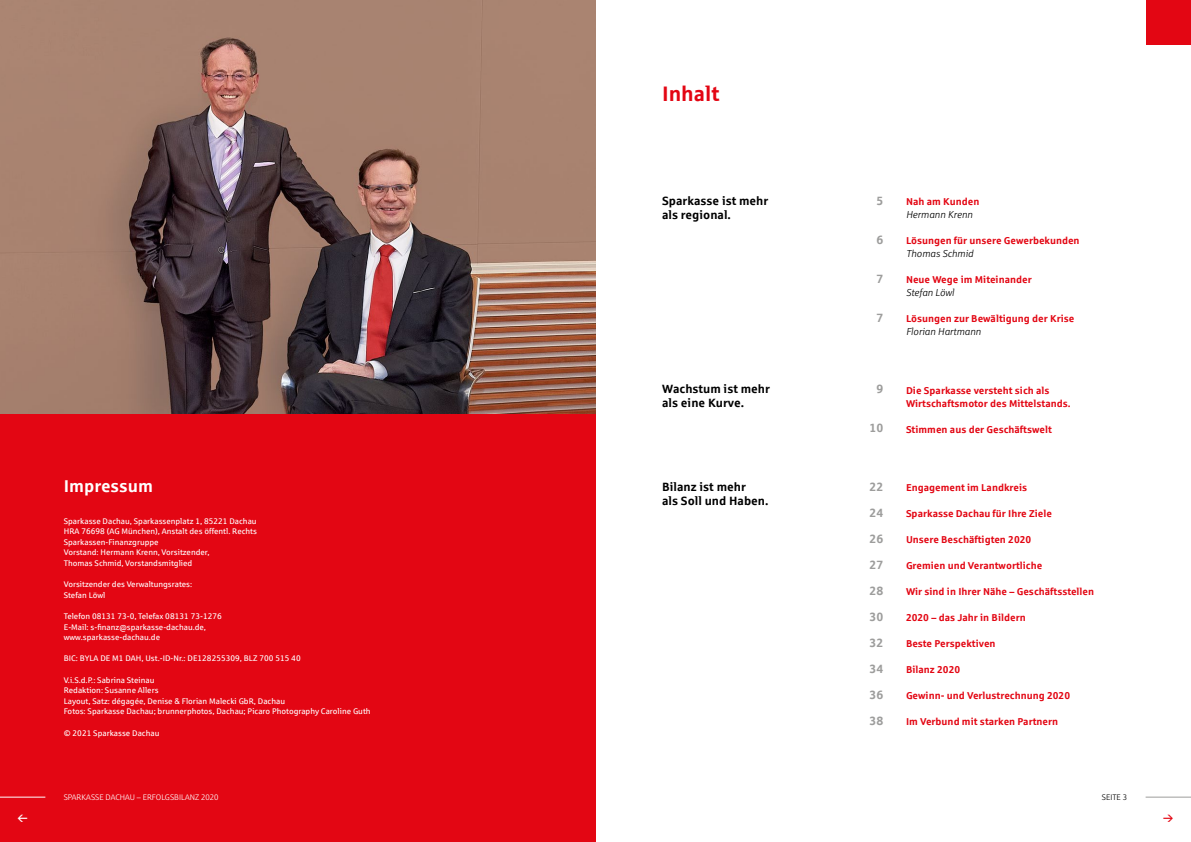
<style>
.page{position:relative;width:1191px;height:842px;background:#fff}
.page>*{position:absolute;margin:0;border:0;box-sizing:border-box;transform-origin:0 0}
.t1{font:700 21px "Sparkasse Rg";color:#e30613}
.t2{font:700 17.1px "Sparkasse Rg";color:#fff}
.t3{font:700 12px/14px "Sparkasse Rg";color:#000}
.t4{font:700 12px/26px "Sparkasse Rg";color:#9d9d9c;text-align:justify}
.t5{font:700 10px/13px "Sparkasse Rg";color:#e30613}
.t6{font:italic 10px "Sparkasse Lt";color:#000}
.t7{font:8.1px/10.6px "Sparkasse Rg";color:#fff}
.t8{font:8px "Sparkasse Lt";color:#fff}
.t9{font:8px "Sparkasse Lt";color:#000}
</style>
<div class="page">
<div style="left:1145px;top:0;width:46px;height:45px;background:#e30613"></div>
<hr style="left:1145px;top:797px;width:46px;height:1px;background:#9d9d9c">
<div style="left:0;top:0;width:595px;height:842px;background:#e30613"></div>
<hr style="left:0;top:797px;width:45px;height:1px;background:#fff">
<img style="left:0;top:0;width:595px;height:414px">
<h2 class="t2" style="left:64px;top:475px;width:91px">Impressum</h2>
<p class="t7" style="left:64px;top:515px;width:195px">Sparkasse Dachau, Sparkassenplatz 1, 85221 Dachau HRA 76698 (AG München), Anstalt des öffentl. Rechts Sparkassen-Finanzgruppe<br>Vorstand: Hermann Krenn, Vorsitzender,<br>Thomas Schmid, Vorstandsmitglied</p>
<p class="t7" style="left:64px;top:579px;width:130px">Vorsitzender des Verwaltungsrates:<br>Stefan Löwl</p>
<p class="t7" style="left:64px;top:611px;width:159px">Telefon 08131 73-0, Telefax 08131 73-1276<br>E-Mail: s-finanz@sparkasse-dachau.de, www.sparkasse-dachau.de</p>
<p class="t7" style="left:64px;top:653px;width:238px">BIC: BYLA DE M1 DAH, Ust.-ID-Nr.: DE128255309, BLZ 700 515 40</p>
<p class="t7" style="left:64px;top:674px;width:308px">V.i.S.d.P.: Sabrina Steinau<br>Redaktion: Susanne Allers<br>Layout, Satz: dégagée, Denise &amp; Florian Malecki GbR, Dachau<br>Fotos: Sparkasse Dachau; brunnerphotos, Dachau; Picaro Photography Caroline Guth</p>
<p class="t7" style="left:64px;top:727px;width:97px">© 2021 Sparkasse Dachau</p>
<h1 class="t1" style="left:662px;top:80px;width:59px">Inhalt</h1>
<h3 class="t3" style="left:662px;top:194px;width:108px">Sparkasse ist mehr als regional.</h3>
<h3 class="t4" style="left:876px;top:188px;width:8px">5</h3>
<h3 class="t4" style="left:876px;top:227px;width:8px">6</h3>
<h3 class="t4" style="left:876px;top:266px;width:8px">7</h3>
<h3 class="t4" style="left:876px;top:305px;width:8px">7</h3>
<p class="t5" style="left:906px;top:195px;width:75px">Nah am Kunden</p>
<p class="t6" style="left:906px;top:209px;width:68px">Hermann Krenn</p>
<p class="t5" style="left:906px;top:234px;width:175px">Lösungen für unsere Gewerbekunden</p>
<p class="t6" style="left:906px;top:248px;width:69px">Thomas Schmid</p>
<p class="t5" style="left:906px;top:273px;width:127px">Neue Wege im Miteinander</p>
<p class="t6" style="left:906px;top:287px;width:50px">Stefan Löwl</p>
<p class="t5" style="left:906px;top:312px;width:170px">Lösungen zur Bewältigung der Krise</p>
<p class="t6" style="left:906px;top:326px;width:76px">Florian Hartmann</p>
<h3 class="t3" style="left:662px;top:381px;width:109px">Wachstum ist mehr als eine Kurve.</h3>
<h3 class="t4" style="left:876px;top:375px;width:8px">9</h3>
<h3 class="t4" style="left:869px;top:414px;width:15px">10</h3>
<p class="t5" style="left:906px;top:383px;width:166px">Die Sparkasse versteht sich als<br>Wirtschaftsmotor des Mittelstands.</p>
<p class="t5" style="left:906px;top:422px;width:147px">Stimmen aus der Geschäftswelt</p>
<h3 class="t3" style="left:662px;top:479px;width:108px">Bilanz ist mehr<br>als Soll und Haben.</h3>
<h3 class="t4" style="left:869px;top:473px;width:15px">22<br>24<br>26<br>27<br>28<br>30<br>32<br>34<br>36<br>38</h3>
<p class="t5" style="left:906px;top:481px;width:123px">Engagement im Landkreis</p>
<p class="t5" style="left:906px;top:507px;width:147px">Sparkasse Dachau für Ihre Ziele</p>
<p class="t5" style="left:906px;top:533px;width:127px">Unsere Beschäftigten 2020</p>
<p class="t5" style="left:906px;top:559px;width:138px">Gremien und Verantwortliche</p>
<p class="t5" style="left:906px;top:585px;width:190px">Wir sind in Ihrer Nähe – Geschäftsstellen</p>
<p class="t5" style="left:906px;top:611px;width:121px">2020 – das Jahr in Bildern</p>
<p class="t5" style="left:906px;top:637px;width:91px">Beste Perspektiven</p>
<p class="t5" style="left:906px;top:663px;width:56px">Bilanz 2020</p>
<p class="t5" style="left:906px;top:689px;width:166px">Gewinn- und Verlustrechnung 2020</p>
<p class="t5" style="left:906px;top:715px;width:154px">Im Verbund mit starken Partnern</p>
<p class="t8" style="left:64px;top:792px;width:156px">SPARKASSE DACHAU – ERFOLGSBILANZ 2020</p>
<p class="t9" style="left:1101px;top:792px;width:27px">SEITE 3</p>
</div>
